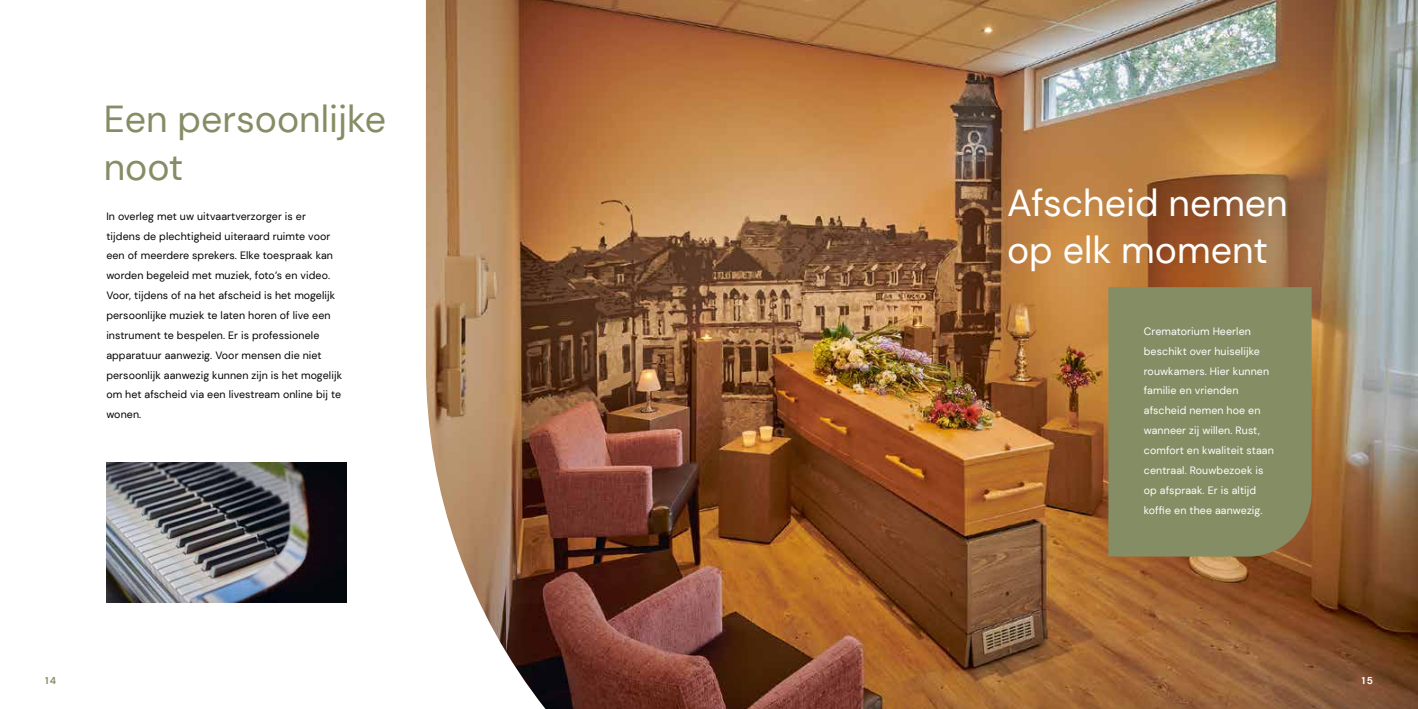
<style>
.page{position:relative;width:1418px;height:709px;background:#fff}
.page>*{position:absolute;margin:0;border:0;box-sizing:border-box;transform-origin:0 0}
.t1{font:37.5px/47.6px "DM Sans";color:#fff}
.t2{font:37.5px/47.6px "DM Sans";color:#858d65}
.t3{font:10.62px/19.9px "DM Sans";letter-spacing:.01em;color:#000}
.t4{font:10.62px/19.9px "DM Sans";letter-spacing:.01em;color:#fff}
.t5{font:700 10px "DM Sans";color:#858d65}
.t6{font:700 10px "DM Sans";color:#fff}
</style>
<div class="page">
<img style="left:426px;top:0;width:991px;height:709px">
<div style="left:1108px;top:287px;width:203px;height:269px;background:#858d65"></div>
<img style="left:106px;top:462px;width:241px;height:140px">
<h1 class="t2" style="left:104px;top:95px;width:284px">Een persoonlijke noot</h1>
<p class="t3" style="left:106px;top:206px;width:237px">In overleg met uw uitvaartverzorger is er tijdens de plechtigheid uiteraard ruimte voor een of meerdere sprekers. Elke toespraak kan worden begeleid met muziek, foto’s en video.<br>Voor, tijdens of na het afscheid is het mogelijk persoonlijke muziek te laten horen of live een instrument te bespelen. Er is professionele apparatuur aanwezig. Voor mensen die niet persoonlijk aanwezig kunnen zijn is het mogelijk om het afscheid via een livestream online bij te wonen.</p>
<h1 class="t1" style="left:1007px;top:179px;width:282px">Afscheid nemen op elk moment</h1>
<p class="t4" style="left:1143px;top:321px;width:131px">Crematorium Heerlen beschikt over huiselijke rouwkamers. Hier kunnen familie en vrienden afscheid nemen hoe en wanneer zij willen. Rust, comfort en kwaliteit staan centraal. Rouwbezoek is op afspraak. Er is altijd koffie en thee aanwezig.</p>
<p class="t5" style="left:45px;top:674px;width:13px">14</p>
<p class="t6" style="left:1361px;top:674px;width:13px">15</p>
</div>
